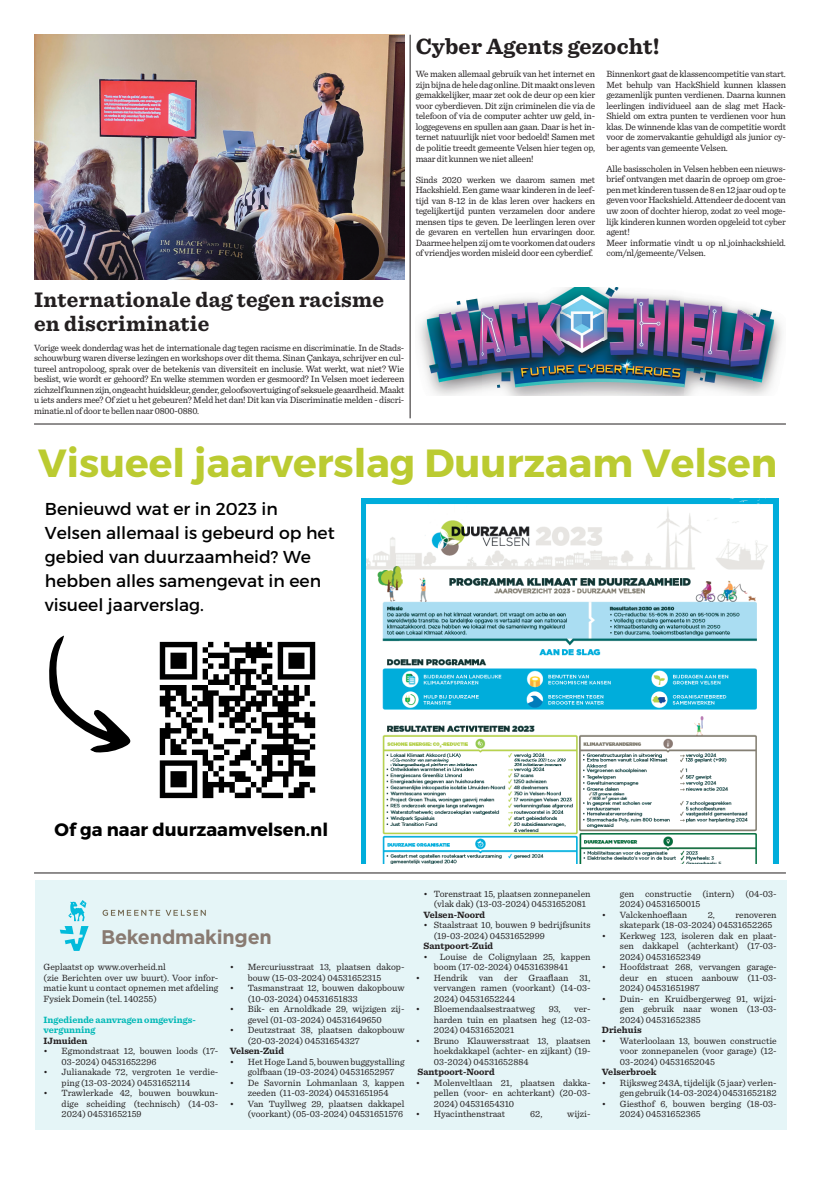
<style>
.page{position:relative;width:820px;height:1177px;background:#fff}
.page>*{position:absolute;margin:0;border:0;box-sizing:border-box;transform-origin:0 0}
.t1{font:700 39.2px "Montserrat";color:#bbcb31}
.t2{font:700 23px "Sentinel";letter-spacing:.01em;color:#231f20}
.t3{font:700 22px/24.2px "Sentinel";letter-spacing:.01em;color:#231f20}
.t4{font:700 19.7px "Gotham";letter-spacing:-.01em;color:#897b72}
.t5{font:700 18px "Montserrat";color:#000}
.t6{font:17.2px/23.9px "Montserrat";color:#000}
.t7{font:9.5px/10.5px "Sentinel";color:#231f20;text-align:justify}
.t8{font:9.5px/10.5px "Sentinel";letter-spacing:-.02em;color:#231f20}
.t9{font:700 9.5px "Sentinel";color:#231f20}
.t10{font:700 9.5px/10.5px "Sentinel";color:#00b8b6}
</style>
<div class="page">
<div style="left:35px;top:880px;width:751px;height:250px;background:#e5f5f7"></div>
<img style="left:361px;top:498px;width:417px;height:365px">
<img style="left:159px;top:641px;width:157px;height:158px">
<svg style="left:49px;top:635px;width:82px;height:118px"></svg>
<hr style="left:34px;top:424px;width:751px;height:1px;background:#231f20">
<hr style="left:410px;top:35px;width:1px;height:383px;background:#231f20">
<img style="left:419px;top:287px;width:363px;height:108px">
<img style="left:34px;top:35px;width:370px;height:245px">
<svg style="left:102px;top:909px;width:104px;height:6px"></svg>
<svg style="left:60px;top:900px;width:29px;height:50px"></svg>
<hr style="left:34px;top:872px;width:751px;height:1px;background:#231f20">
<h2 class="t2" style="left:415px;top:28px;width:245px">Cyber Agents gezocht!</h2>
<p class="t7" style="left:415px;top:68px;width:181px">We maken allemaal gebruik van het internet en zijn bijna de hele dag online. Dit maakt ons leven gemakkelijker, maar zet ook de deur op een kier voor cyberdieven. Dit zijn criminelen die via de telefoon of via de computer achter uw geld, in&shy;loggegevens en spullen aan gaan. Daar is het in&shy;ternet natuurlijk niet voor bedoeld! Samen met de politie treedt gemeente Velsen hier tegen op, maar dit kunnen we niet alleen!</p>
<p class="t7" style="left:415px;top:173px;width:181px">Sinds 2020 werken we daarom samen met Hackshield. Een game waar kinderen in de leef&shy;tijd van 8-12 in de klas leren over hackers en tegelijkertijd punten verzamelen door andere mensen tips te geven. De leerlingen leren over de gevaren en vertellen hun ervaringen door.<br>Daarmee helpen zij om te voorkomen dat ouders of vriendjes worden misleid door een cyberdief.</p>
<p class="t7" style="left:606px;top:68px;width:181px">Binnenkort gaat de klassencompetitie van start.<br>Met behulp van HackShield kunnen klassen gezamenlijk punten verdienen. Daarna kunnen leerlingen individueel aan de slag met Hack-Shield om extra punten te verdienen voor hun klas. De winnende klas van de competitie wordt voor de zomervakantie gehuldigd als junior cy&shy;ber agents van gemeente Velsen.</p>
<p class="t8" style="left:606px;top:163px;width:181px">Alle basisscholen in Velsen hebben een nieuws&shy;brief ontvangen met daarin de oproep om groe&shy;pen met kinderen tussen de 8 en 12 jaar oud op te geven voor Hackshield. Attendeer de docent van uw zoon of dochter hierop, zodat zo veel moge&shy;lijk kinderen kunnen worden opgeleid tot cyber agent!<br>Meer informatie vindt u op nl.joinhackshield. com/nl/gemeente/Velsen.</p>
<h3 class="t3" style="left:34px;top:287px;width:351px">Internationale dag tegen racisme en discriminatie</h3>
<p class="t7" style="left:34px;top:341px;width:371px">Vorige week donderdag was het de internationale dag tegen racisme en discriminatie. In de Stads&shy;schouwburg waren diverse lezingen en workshops over dit thema. Sinan Çankaya, schrijver en cul&shy;tureel antropoloog, sprak over de betekenis van diversiteit en inclusie. Wat werkt, wat niet? Wie beslist, wie wordt er gehoord? En welke stemmen worden er gesmoord? In Velsen moet iedereen zichzelf kunnen zijn, ongeacht huidskleur, gender, geloofsovertuiging of seksuele geaardheid. Maakt u iets anders mee? Of ziet u het gebeuren? Meld het dan! Dit kan via Discriminatie melden - discri&shy;minatie.nl of door te bellen naar 0800-0880.</p>
<h1 class="t1" style="left:38px;top:439px;width:740px">Visueel jaarverslag Duurzaam Velsen</h1>
<h3 class="t6" style="left:45px;top:497px;width:291px">Benieuwd wat er in 2023 in<br>Velsen allemaal is gebeurd op het gebied van duurzaamheid? We hebben alles samengevat in een visueel jaarverslag.</h3>
<h3 class="t5" style="left:54px;top:818px;width:275px">Of ga naar duurzaamvelsen.nl</h3>
<h3 class="t4" style="left:101px;top:923px;width:172px">Bekendmakingen</h3>
<p class="t7" style="left:44px;top:961px;width:176px;text-align:left">Geplaatst op www.overheid.nl<br>(zie Berichten over uw buurt). Voor infor&shy;matie kunt u contact opnemen met afdeling Fysiek Domein (tel. 140255)</p>
<p class="t10" style="left:44px;top:1014px;width:153px">Ingediende aanvragen omgevings&shy;vergunning</p>
<p class="t9" style="left:44px;top:1033px;width:45px">IJmuiden</p>
<p class="t7" style="left:62px;top:1045px;width:158px;text-indent:-18px">• Egmondstraat 12, bouwen loods (17-<br>03-2024) 04531652296</p>
<p class="t7" style="left:62px;top:1066px;width:158px;text-indent:-18px">• Julianakade 72, vergroten 1e verdie&shy;ping (13-03-2024) 04531652114</p>
<p class="t7" style="left:62px;top:1087px;width:158px;text-indent:-18px">• Trawlerkade 42, bouwen bouwkun&shy;dige scheiding (technisch) (14-03- 2024) 04531652159</p>
<p class="t7" style="left:230px;top:961px;width:176px;text-align:center">• Mercuriusstraat 13, plaatsen dakop&shy;bouw (15-03-2024) 04531652315</p>
<p class="t7" style="left:248px;top:982px;width:158px;text-indent:-18px">• Tasmanstraat 12, bouwen dakopbouw (10-03-2024) 04531651833</p>
<p class="t7" style="left:230px;top:1003px;width:176px;text-align:center">• Bik- en Arnoldkade 29, wijzigen zij&shy;gevel (01-03-2024) 04531649650</p>
<p class="t7" style="left:248px;top:1024px;width:158px;text-indent:-18px">• Deutzstraat 38, plaatsen dakopbouw (20-03-2024) 04531654327</p>
<p class="t9" style="left:230px;top:1043px;width:56px">Velsen-Zuid</p>
<p class="t7" style="left:248px;top:1055px;width:158px;text-indent:-18px">• Het Hoge Land 5, bouwen buggystalling golfbaan (19-03-2024) 04531652957</p>
<p class="t7" style="left:230px;top:1076px;width:176px;text-align:center">• De Savornin Lohmanlaan 3, kappen zeeden (11-03-2024) 04531651954</p>
<p class="t7" style="left:230px;top:1097px;width:176px;text-align:right">• Van Tuyllweg 29, plaatsen dakkapel (voorkant) (05-03-2024) 04531651576</p>
<p class="t7" style="left:433px;top:887px;width:158px;text-indent:-10px">• Torenstraat 15, plaatsen zonnepanelen (vlak dak) (13-03-2024) 04531652081</p>
<p class="t9" style="left:423px;top:907px;width:63px">Velsen-Noord</p>
<p class="t7" style="left:433px;top:919px;width:158px;text-indent:-10px">• Staalstraat 10, bouwen 9 bedrijfsunits (19-03-2024) 04531652999</p>
<p class="t9" style="left:423px;top:938px;width:71px">Santpoort-Zuid</p>
<p class="t7" style="left:433px;top:950px;width:158px;text-indent:-10px">• Louise de Colignylaan 25, kappen boom (17-02-2024) 04531639841</p>
<p class="t7" style="left:433px;top:971px;width:158px;text-indent:-18px">• Hendrik van der Graaflaan 31, vervangen ramen (voorkant) (14-03- 2024) 04531652244</p>
<p class="t7" style="left:415px;top:1003px;width:121px">• Bloemendaalsestraatweg</p>
<p class="t7" style="left:548px;top:1003px;width:13px">93,</p>
<p class="t7" style="left:433px;top:1003px;width:158px;text-indent:140px">ver&shy;harden tuin en plaatsen heg (12-03- 2024) 04531652021</p>
<p class="t7" style="left:433px;top:1034px;width:158px;text-indent:-18px">• Bruno Klauwersstraat 13, plaatsen hoekdakkapel (achter- en zijkant) (19- 03-2024) 04531652884</p>
<p class="t9" style="left:417px;top:1064px;width:79px">Santpoort-Noord</p>
<p class="t7" style="left:433px;top:1076px;width:158px;text-indent:-18px">• Molenveltlaan 21, plaatsen dakka&shy;pellen (voor- en achterkant) (20-03- 2024) 04531654310</p>
<p class="t7" style="left:415px;top:1108px;width:91px">• Hyacinthenstraat</p>
<p class="t7" style="left:530px;top:1108px;width:14px">62,</p>
<p class="t7" style="left:567px;top:1108px;width:25px">wijzi-</p>
<p class="t7" style="left:619px;top:887px;width:158px">gen constructie (intern) (04-03-<br>2024) 04531650015</p>
<p class="t7" style="left:601px;top:908px;width:87px">• Valckenhoeflaan</p>
<p class="t7" style="left:707px;top:908px;width:9px">2,</p>
<p class="t7" style="left:619px;top:908px;width:158px;text-indent:115px">renoveren skatepark (18-03-2024) 04531652265</p>
<p class="t7" style="left:619px;top:929px;width:158px;text-indent:-18px">• Kerkweg 123, isoleren dak en plaat&shy;sen dakkapel (achterkant) (17-03- 2024) 04531652349</p>
<p class="t7" style="left:619px;top:961px;width:158px;text-indent:-18px">• Hoofdstraat 268, vervangen garage&shy;deur en stucen aanbouw (11-03- 2024) 04531651987</p>
<p class="t7" style="left:619px;top:992px;width:158px;text-indent:-18px">• Duin- en Kruidbergerweg 91, wijzi&shy;gen gebruik naar wonen (13-03- 2024) 04531652385</p>
<p class="t9" style="left:601px;top:1022px;width:41px">Driehuis</p>
<p class="t7" style="left:619px;top:1034px;width:158px;text-indent:-18px">• Waterloolaan 13, bouwen constructie voor zonnepanelen (voor garage) (12- 03-2024) 04531652045</p>
<p class="t9" style="left:601px;top:1064px;width:56px">Velserbroek</p>
<p class="t7" style="left:601px;top:1076px;width:176px;text-align:right">• Rijksweg 243A, tijdelijk (5 jaar) verlen&shy;gen gebruik (14-03-2024) 04531652182</p>
<p class="t7" style="left:619px;top:1097px;width:158px;text-indent:-18px">• Giesthof 6, bouwen berging (18-03-<br>2024) 04531652365</p>
</div>
